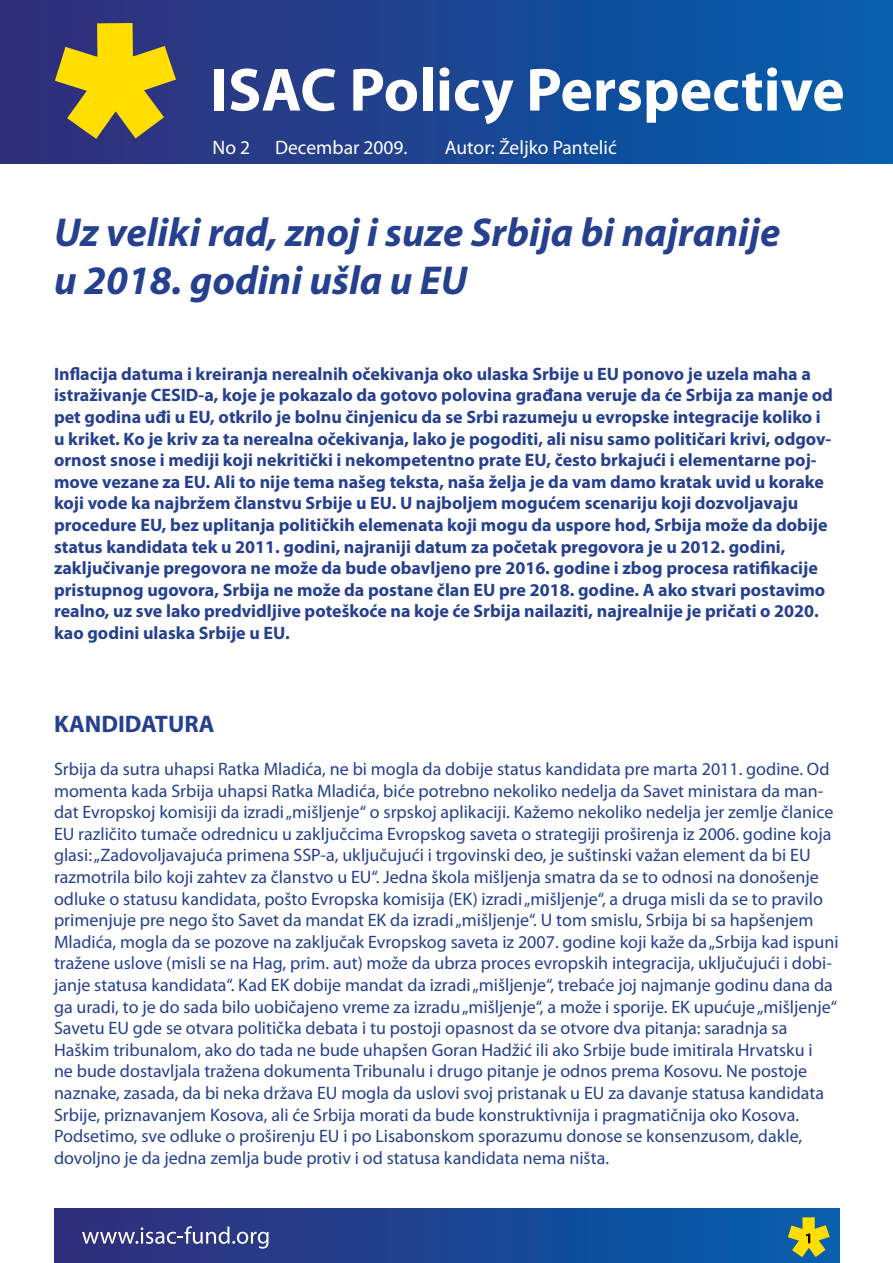
<style>
.page{position:relative;width:893px;height:1263px;background:#fff}
.page>*{position:absolute;margin:0;border:0;box-sizing:border-box;transform-origin:0 0}
.t1{font:700 61.5px "Myriad Pro";color:#fff}
.t2{font:italic 700 40.5px/48.6px "Myriad Pro";color:#25408f}
.t3{font:700 24px "Myriad Pro";color:#25408f}
.t4{font:19.5px "Myriad Pro";color:#fff}
.t5{font:18px/21.6px "Myriad Pro";color:#25408f}
.t6{font:700 18px/21.6px "Myriad Pro";color:#25408f}
</style>
<div class="page">
<div style="left:1px;top:0;width:892px;height:164px;background:linear-gradient(to right,#332c78,#035fad)"></div>
<svg style="left:55px;top:23px;width:121px;height:116px"></svg>
<div style="left:55px;top:1209px;width:785px;height:54px;background:linear-gradient(to right,#332c78,#035fad)"></div>
<svg style="left:82px;top:1226px;width:187px;height:22px"></svg>
<svg style="left:788px;top:1217px;width:42px;height:40px"></svg>
<h1 class="t1" style="left:211px;top:50px;width:636px">ISAC Policy Perspective</h1>
<p class="t4" style="left:213px;top:136px;width:39px">No 2</p>
<p class="t4" style="left:275px;top:136px;width:134px">Decembar 2009.</p>
<p class="t4" style="left:445px;top:136px;width:173px">Autor: Željko Pantelić</p>
<h2 class="t2" style="left:54px;top:206px;width:728px">Uz veliki rad, znoj i suze Srbija bi najranije u 2018. godini ušla u EU</h2>
<p class="t6" style="left:54px;top:362px;width:780px">Inflacija datuma i kreiranja nerealnih očekivanja oko ulaska Srbije u EU ponovo je uzela maha a istraživanje CESID-a, koje je pokazalo da gotovo polovina građana veruje da će Srbija za manje od pet godina uđi u EU, otkrilo je bolnu činjenicu da se Srbi razumeju u evropske integracije koliko i u kriket. Ko je kriv za ta nerealna očekivanja, lako je pogoditi, ali nisu samo političari krivi, odgov&shy;ornost snose i mediji koji nekritički i nekompetentno prate EU, često brkajući i elementarne poj&shy;move vezane za EU. Ali to nije tema našeg teksta, naša želja je da vam damo kratak uvid u korake koji vode ka najbržem članstvu Srbije u EU. U najboljem mogućem scenariju koji dozvoljavaju procedure EU, bez uplitanja političkih elemenata koji mogu da uspore hod, Srbija može da dobije status kandidata tek u 2011. godini, najraniji datum za početak pregovora je u 2012. godini, zaključivanje pregovora ne može da bude obavljeno pre 2016. godine i zbog procesa ratifikacije pristupnog ugovora, Srbija ne može da postane član EU pre 2018. godine. A ako stvari postavimo realno, uz sve lako predvidljive poteškoće na koje će Srbija nailaziti, najrealnije je pričati o 2020. kao godini ulaska Srbije u EU.</p>
<h3 class="t3" style="left:54px;top:708px;width:162px">KANDIDATURA</h3>
<p class="t5" style="left:54px;top:758px;width:786px">Srbija da sutra uhapsi Ratka Mladića, ne bi mogla da dobije status kandidata pre marta 2011. godine. Od momenta kada Srbija uhapsi Ratka Mladića, biće potrebno nekoliko nedelja da Savet ministara da man&shy;dat Evropskoj komisiji da izradi „mišljenje“ o srpskoj aplikaciji. Kažemo nekoliko nedelja jer zemlje članice EU različito tumače odrednicu u zaključcima Evropskog saveta o strategiji proširenja iz 2006. godine koja glasi: „Zadovoljavajuća primena SSP-a, uključujući i trgovinski deo, je suštinski važan element da bi EU razmotrila bilo koji zahtev za članstvo u EU“. Jedna škola mišljenja smatra da se to odnosi na donošenje odluke o statusu kandidata, pošto Evropska komisija (EK) izradi „mišljenje“, a druga misli da se to pravilo primenjuje pre nego što Savet da mandat EK da izradi „mišljenje“. U tom smislu, Srbija bi sa hapšenjem Mladića, mogla da se pozove na zaključak Evropskog saveta iz 2007. godine koji kaže da „Srbija kad ispuni tražene uslove (misli se na Hag, prim. aut) može da ubrza proces evropskih integracija, uključujući i dobi&shy;janje statusa kandidata“. Kad EK dobije mandat da izradi „mišljenje“, trebaće joj najmanje godinu dana da ga uradi, to je do sada bilo uobičajeno vreme za izradu „mišljenje“, a može i sporije. EK upućuje „mišljenje“ Savetu EU gde se otvara politička debata i tu postoji opasnost da se otvore dva pitanja: saradnja sa Haškim tribunalom, ako do tada ne bude uhapšen Goran Hadžić ili ako Srbije bude imitirala Hrvatsku i<br>ne bude dostavljala tražena dokumenta Tribunalu i drugo pitanje je odnos prema Kosovu. Ne postoje naznake, zasada, da bi neka država EU mogla da uslovi svoj pristanak u EU za davanje statusa kandidata Srbije, priznavanjem Kosova, ali će Srbija morati da bude konstruktivnija i pragmatičnija oko Kosova.<br>Podsetimo, sve odluke o proširenju EU i po Lisabonskom sporazumu donose se konsenzusom, dakle, dovoljno je da jedna zemlja bude protiv i od statusa kandidata nema ništa.</p>
</div>
